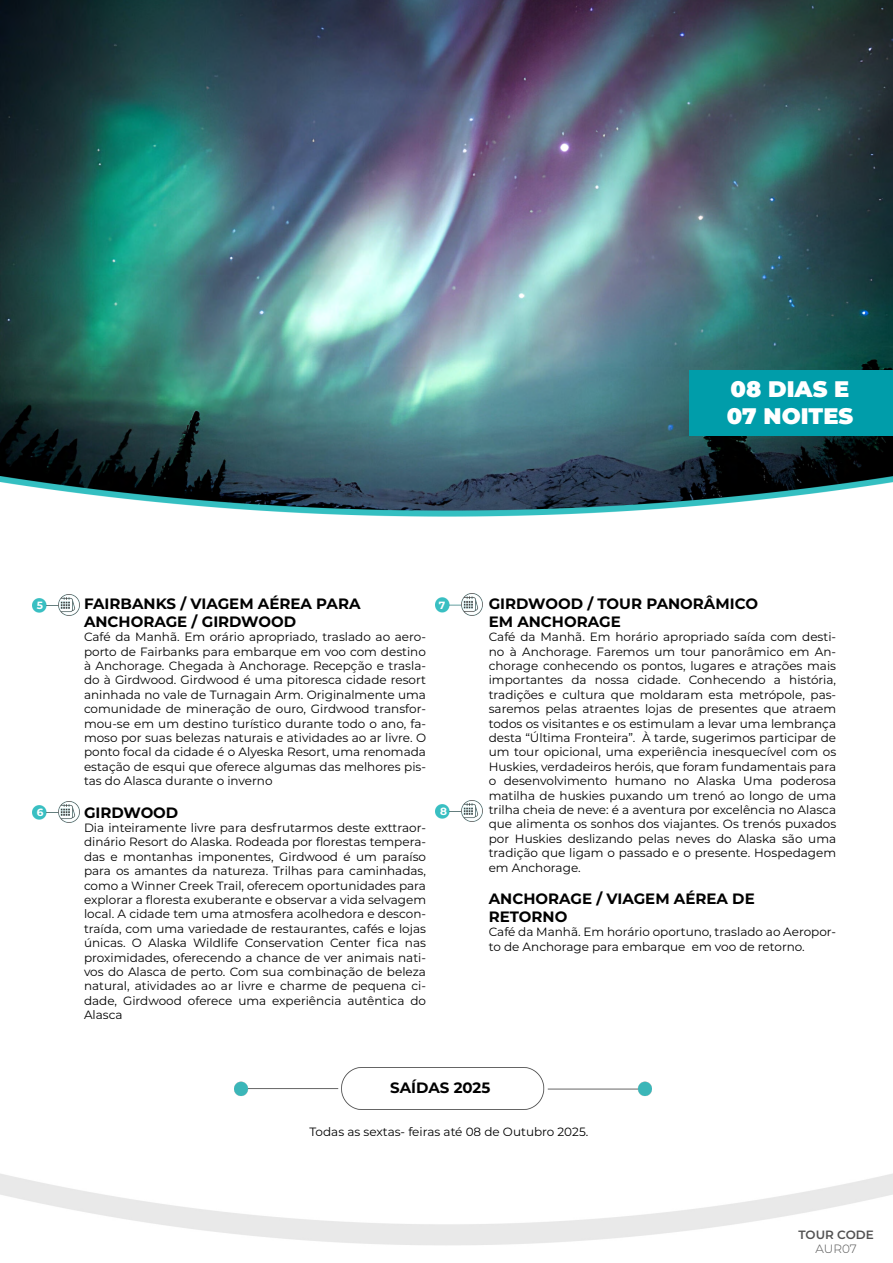
<style>
.page{position:relative;width:893px;height:1263px;background:#fff}
.page>*{position:absolute;margin:0;border:0;box-sizing:border-box;transform-origin:0 0}
.t1{font:900 22.5px/27px "Montserrat";color:#fff}
.t2{font:700 15px/18px "Montserrat";color:#000}
.t3{font:12px/14.4px "Montserrat";color:#000;text-align:justify}
.t4{font:600 12px "Montserrat";color:#525252}
.t5{font:300 12px "Montserrat";letter-spacing:-.005em;color:#525252}
.t6{font:700 10.5px "Montserrat";color:#fff}
</style>
<div class="page">
<img style="left:0;top:0;width:893px;height:483px">
<img style="left:1px;top:476px;width:892px;height:7px">
<img style="left:6px;top:483px;width:882px;height:118px">
<div style="left:689px;top:371px;width:204px;height:65px;background:#009daa"></div>
<img style="left:33px;top:594px;width:46px;height:21px">
<img style="left:33px;top:801px;width:46px;height:21px">
<img style="left:436px;top:594px;width:46px;height:21px">
<img style="left:436px;top:800px;width:46px;height:22px">
<img style="left:235px;top:1067px;width:417px;height:42px">
<h1 class="t1" style="left:727px;top:374px;width:128px">08 DIAS E<br>07 NOITES</h1>
<p class="t6" style="left:37px;top:598px;width:8px">5</p>
<p class="t6" style="left:37px;top:804px;width:8px">6</p>
<p class="t2" style="left:84px;top:594px;width:278px">FAIRBANKS / VIAGEM AÉREA PARA<br>ANCHORAGE / GIRDWOOD</p>
<p class="t3" style="left:84px;top:629px;width:344px">Café da Manhã. Em orário apropriado, traslado ao aero&shy;porto de Fairbanks para embarque em voo com destino à Anchorage. Chegada à Anchorage. Recepção e trasla&shy;do à Girdwood. Girdwood é uma pitoresca cidade resort aninhada no vale de Turnagain Arm. Originalmente uma comunidade de mineração de ouro, Girdwood transfor&shy;mou-se em um destino turístico durante todo o ano, fa&shy;moso por suas belezas naturais e atividades ao ar livre. O ponto focal da cidade é o Alyeska Resort, uma renomada estação de esqui que oferece algumas das melhores pis&shy;tas do Alasca durante o inverno</p>
<p class="t2" style="left:84px;top:802px;width:96px">GIRDWOOD</p>
<p class="t3" style="left:84px;top:820px;width:344px">Dia inteiramente livre para desfrutarmos deste exttraor&shy;dinário Resort do Alaska. Rodeada por florestas tempera&shy;das e montanhas imponentes, Girdwood é um paraíso para os amantes da natureza. Trilhas para caminhadas, como a Winner Creek Trail, oferecem oportunidades para explorar a floresta exuberante e observar a vida selvagem local. A cidade tem uma atmosfera acolhedora e descon&shy;traída, com uma variedade de restaurantes, cafés e lojas únicas. O Alaska Wildlife Conservation Center fica nas proximidades, oferecendo a chance de ver animais nati&shy;vos do Alasca de perto. Com sua combinação de beleza natural, atividades ao ar livre e charme de pequena ci&shy;dade, Girdwood oferece uma experiência autêntica do Alasca</p>
<p class="t6" style="left:439px;top:597px;width:8px">7</p>
<p class="t6" style="left:440px;top:804px;width:8px">8</p>
<p class="t2" style="left:489px;top:594px;width:271px">GIRDWOOD / TOUR PANORÂMICO<br>EM ANCHORAGE</p>
<p class="t3" style="left:489px;top:629px;width:349px">Café da Manhã. Em horário apropriado saída com desti&shy;no à Anchorage. Faremos um tour panorâmico em An&shy;chorage conhecendo os pontos, lugares e atrações mais importantes da nossa cidade. Conhecendo a história, tradições e cultura que moldaram esta metrópole, pas&shy;saremos pelas atraentes lojas de presentes que atraem todos os visitantes e os estimulam a levar uma lembrança desta “Última Fronteira”. À tarde, sugerimos participar de um tour opicional, uma experiência inesquecível com os Huskies, verdadeiros heróis, que foram fundamentais para o desenvolvimento humano no Alaska Uma poderosa matilha de huskies puxando um trenó ao longo de uma trilha cheia de neve: é a aventura por excelência no Alasca que alimenta os sonhos dos viajantes. Os trenós puxados por Huskies deslizando pelas neves do Alaska são uma tradição que ligam o passado e o presente. Hospedagem em Anchorage.</p>
<p class="t2" style="left:489px;top:889px;width:268px">ANCHORAGE / VIAGEM AÉREA DE<br>RETORNO</p>
<p class="t3" style="left:489px;top:924px;width:349px">Café da Manhã. Em horário oportuno, traslado ao Aeropor&shy;to de Anchorage para embarque em voo de retorno.</p>
<p class="t2" style="left:390px;top:1077px;width:102px">SAÍDAS 2025</p>
<p class="t3" style="left:309px;top:1124px;width:280px">Todas as sextas- feiras até 08 de Outubro 2025.</p>
<p class="t4" style="left:798px;top:1226px;width:77px">TOUR CODE</p>
<p class="t5" style="left:815px;top:1240px;width:43px">AUR07</p>
</div>
